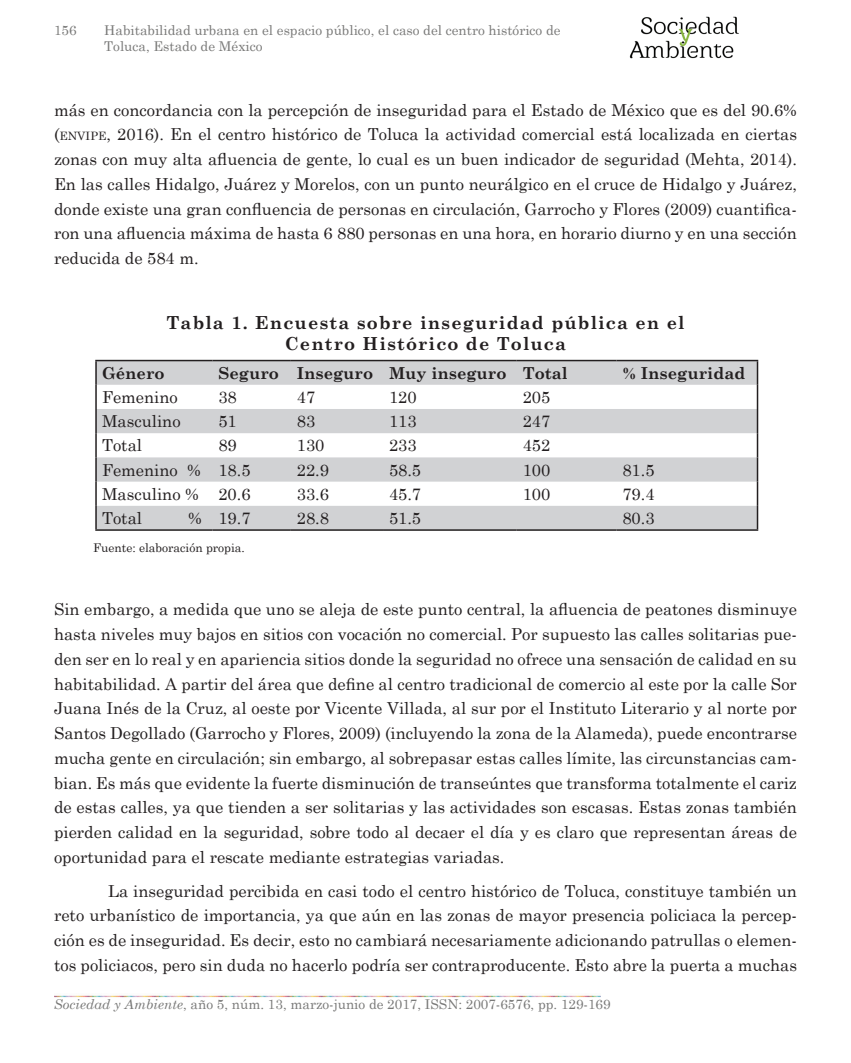
<style>
.page{position:relative;width:851px;height:1063px;background:#fff}
.page>*{position:absolute;margin:0;border:0;box-sizing:border-box;transform-origin:0 0}
.t1{font:700 18px/21.6px "Century Schoolbook";letter-spacing:.06em;color:#231f20;text-align:center}
.t2{font:16.5px/24.8px "Century Schoolbook";color:#231f20;text-align:justify}
.t3{font:700 16.5px "Century Schoolbook";color:#231f20}
.t4{font:13.5px/16.2px "Century Schoolbook";color:#797978}
.t5{font:12px "Century Schoolbook";color:#231f20}
.s1{font-size:11.55px}
.s2{font-style:italic}
</style>
<div class="page">
<img style="left:629px;top:16px;width:110px;height:42px">
<img style="left:54px;top:995px;width:67px;height:3px">
<img style="left:121px;top:995px;width:66px;height:3px">
<img style="left:187px;top:995px;width:67px;height:3px">
<img style="left:254px;top:995px;width:66px;height:3px">
<img style="left:320px;top:995px;width:66px;height:3px">
<img style="left:386px;top:995px;width:67px;height:3px">
<img style="left:453px;top:995px;width:66px;height:3px">
<img style="left:519px;top:995px;width:81px;height:3px">
<svg style="left:97px;top:361px;width:659px;height:168px;fill:#d1d2d4"></svg>
<hr style="left:95px;top:361px;width:2px;height:24px;background:#231f20">
<hr style="left:95px;top:360px;width:117px;height:1px;background:#231f20">
<hr style="left:212px;top:360px;width:79px;height:1px;background:#231f20">
<hr style="left:291px;top:360px;width:92px;height:1px;background:#231f20">
<hr style="left:383px;top:360px;width:133px;height:1px;background:#231f20">
<hr style="left:516px;top:360px;width:100px;height:1px;background:#231f20">
<hr style="left:616px;top:360px;width:142px;height:1px;background:#231f20">
<hr style="left:756px;top:361px;width:2px;height:24px;background:#231f20">
<hr style="left:95px;top:385px;width:2px;height:24px;background:#231f20">
<hr style="left:756px;top:385px;width:2px;height:24px;background:#231f20">
<hr style="left:95px;top:409px;width:2px;height:24px;background:#231f20">
<hr style="left:756px;top:409px;width:2px;height:24px;background:#231f20">
<hr style="left:95px;top:433px;width:2px;height:24px;background:#231f20">
<hr style="left:756px;top:433px;width:2px;height:24px;background:#231f20">
<hr style="left:95px;top:457px;width:2px;height:25px;background:#231f20">
<hr style="left:756px;top:457px;width:2px;height:25px;background:#231f20">
<hr style="left:95px;top:482px;width:2px;height:24px;background:#231f20">
<hr style="left:756px;top:482px;width:2px;height:24px;background:#231f20">
<hr style="left:95px;top:506px;width:2px;height:23px;background:#231f20">
<hr style="left:95px;top:529px;width:117px;height:2px;background:#231f20">
<hr style="left:212px;top:529px;width:79px;height:2px;background:#231f20">
<hr style="left:291px;top:529px;width:92px;height:2px;background:#231f20">
<hr style="left:383px;top:529px;width:133px;height:2px;background:#231f20">
<hr style="left:516px;top:529px;width:100px;height:2px;background:#231f20">
<hr style="left:616px;top:529px;width:142px;height:2px;background:#231f20">
<hr style="left:756px;top:506px;width:2px;height:23px;background:#231f20">
<p class="t4" style="left:54px;top:21px;width:24px">156</p>
<p class="t4" style="left:104px;top:21px;width:458px">Habitabilidad urbana en el espacio público, el caso del centro histórico de<br>Toluca, Estado de México</p>
<p class="t2" style="left:54px;top:97px;width:744px">más en concordancia con la percepción de inseguridad para el Estado de México que es del 90.6% (<span class="s1">ENVIPE</span>, 2016). En el centro histórico de Toluca la actividad comercial está localizada en ciertas zonas con muy alta afluencia de gente, lo cual es un buen indicador de seguridad (Mehta, 2014).<br>En las calles Hidalgo, Juárez y Morelos, con un punto neurálgico en el cruce de Hidalgo y Juárez, donde existe una gran confluencia de personas en circulación, Garrocho y Flores (2009) cuantifica&shy;ron una afluencia máxima de hasta 6 880 personas en una hora, en horario diurno y en una sección reducida de 584 m.</p>
<p class="t1" style="left:166px;top:311px;width:519px">Tabla 1. Encuesta sobre inseguridad pública en el<br>Centro Histórico de Toluca</p>
<p class="t3" style="left:102px;top:363px;width:64px">Género</p>
<p class="t3" style="left:218px;top:363px;width:350px">Seguro Inseguro Muy inseguro Total</p>
<p class="t3" style="left:622px;top:363px;width:124px">% Inseguridad</p>
<p class="t2" style="left:102px;top:384px;width:77px">Femenino</p>
<p class="t2" style="left:218px;top:384px;width:20px">38</p>
<p class="t2" style="left:297px;top:384px;width:20px">47</p>
<p class="t2" style="left:389px;top:384px;width:29px">120</p>
<p class="t2" style="left:522px;top:384px;width:29px">205</p>
<p class="t2" style="left:102px;top:408px;width:80px">Masculino</p>
<p class="t2" style="left:218px;top:408px;width:20px">51</p>
<p class="t2" style="left:297px;top:408px;width:20px">83</p>
<p class="t2" style="left:389px;top:408px;width:29px">113</p>
<p class="t2" style="left:522px;top:408px;width:29px">247</p>
<p class="t2" style="left:102px;top:433px;width:42px">Total</p>
<p class="t2" style="left:218px;top:433px;width:20px">89</p>
<p class="t2" style="left:297px;top:433px;width:29px">130</p>
<p class="t2" style="left:389px;top:433px;width:29px">233</p>
<p class="t2" style="left:522px;top:433px;width:29px">452</p>
<p class="t2" style="left:102px;top:457px;width:150px">Femenino % 18.5</p>
<p class="t2" style="left:297px;top:457px;width:34px">22.9</p>
<p class="t2" style="left:389px;top:457px;width:34px">58.5</p>
<p class="t2" style="left:522px;top:457px;width:29px">100</p>
<p class="t2" style="left:622px;top:457px;width:34px">81.5</p>
<p class="t2" style="left:102px;top:481px;width:150px">Masculino % 20.6</p>
<p class="t2" style="left:297px;top:481px;width:34px">33.6</p>
<p class="t2" style="left:389px;top:481px;width:34px">45.7</p>
<p class="t2" style="left:522px;top:481px;width:29px">100</p>
<p class="t2" style="left:622px;top:481px;width:34px">79.4</p>
<p class="t2" style="left:102px;top:505px;width:42px">Total</p>
<p class="t2" style="left:188px;top:505px;width:64px">% 19.7</p>
<p class="t2" style="left:297px;top:505px;width:34px">28.8</p>
<p class="t2" style="left:389px;top:505px;width:34px">51.5</p>
<p class="t2" style="left:622px;top:505px;width:34px">80.3</p>
<p class="t5" style="left:93px;top:540px;width:153px">Fuente: elaboración propia.</p>
<p class="t2" style="left:54px;top:597px;width:744px">Sin embargo, a medida que uno se aleja de este punto central, la afluencia de peatones disminuye hasta niveles muy bajos en sitios con vocación no comercial. Por supuesto las calles solitarias pue&shy;den ser en lo real y en apariencia sitios donde la seguridad no ofrece una sensación de calidad en su habitabilidad. A partir del área que define al centro tradicional de comercio al este por la calle Sor Juana Inés de la Cruz, al oeste por Vicente Villada, al sur por el Instituto Literario y al norte por Santos Degollado (Garrocho y Flores, 2009) (incluyendo la zona de la Alameda), puede encontrarse mucha gente en circulación; sin embargo, al sobrepasar estas calles límite, las circunstancias cam&shy;bian. Es más que evidente la fuerte disminución de transeúntes que transforma totalmente el cariz de estas calles, ya que tienden a ser solitarias y las actividades son escasas. Estas zonas también pierden calidad en la seguridad, sobre todo al decaer el día y es claro que representan áreas de oportunidad para el rescate mediante estrategias variadas.</p>
<p class="t2" style="left:54px;top:878px;width:744px;text-indent:54px">La inseguridad percibida en casi todo el centro histórico de Toluca, constituye también un reto urbanístico de importancia, ya que aún en las zonas de mayor presencia policiaca la percep&shy;ción es de inseguridad. Es decir, esto no cambiará necesariamente adicionando patrullas o elemen&shy;tos policiacos, pero sin duda no hacerlo podría ser contraproducente. Esto abre la puerta a muchas</p>
<p class="t4" style="left:54px;top:996px;width:558px"><span class="s2">Sociedad y Ambiente</span>, año 5, núm. 13, marzo-junio de 2017, ISSN: 2007-6576, pp. 129-169</p>
</div>
